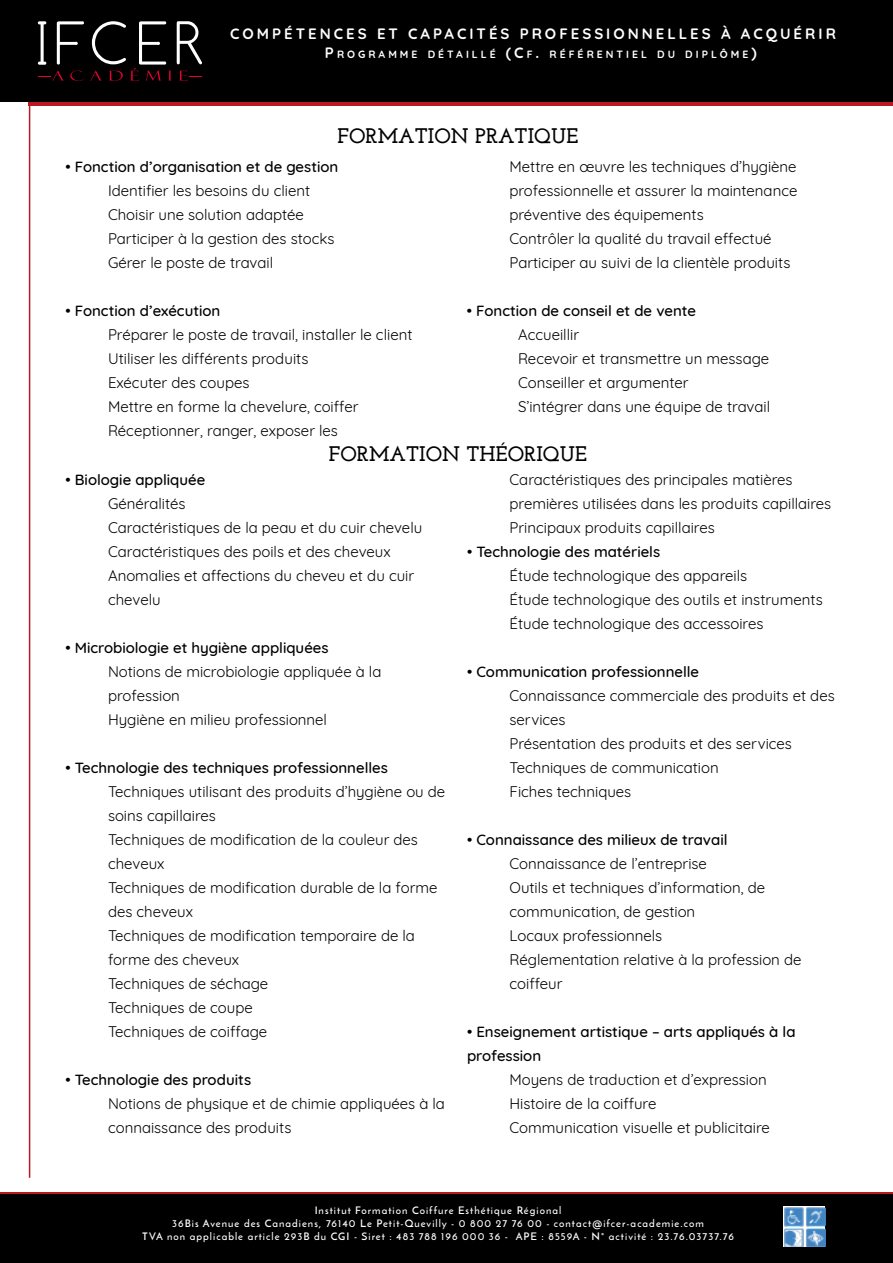
<style>
.page{position:relative;width:893px;height:1263px;background:#fff}
.page>*{position:absolute;margin:0;border:0;box-sizing:border-box;transform-origin:0 0}
.t1{font:700 21px "Josefin Slab";color:#000}
.t2{font:15px/24px "Quicksand";color:#000}
.t3{font:500 15px/24px "Quicksand";color:#000}
.t4{font:700 15px "Quicksand";letter-spacing:.2em;color:#fff}
.t5{font:600 10.5px/12.6px "Josefin Sans";letter-spacing:.1em;color:#fff;text-align:center}
.t6{font:700 10.5px "Quicksand";letter-spacing:.285em;color:#fff}
.s1{font-size:15px}
</style>
<div class="page">
<div style="left:0;top:1194px;width:893px;height:69px;background:#000"></div>
<hr style="left:29px;top:44px;width:1px;height:1134px;background:#ba1823">
<div style="left:29px;top:0;width:864px;height:105px;background:linear-gradient(to right,#ba1823,#ba1823)"></div>
<div style="left:0;top:0;width:893px;height:101px;background:#000"></div>
<svg style="left:38px;top:21px;width:8px;height:44px"></svg>
<svg style="left:57px;top:21px;width:27px;height:44px"></svg>
<svg style="left:70px;top:71px;width:13px;height:10px"></svg>
<svg style="left:38px;top:71px;width:26px;height:10px"></svg>
<svg style="left:90px;top:21px;width:112px;height:60px"></svg>
<img style="left:784px;top:1207px;width:41px;height:40px">
<p class="t4" style="left:230px;top:22px;width:607px">COMPÉTENCES ET CAPACITÉS PROFESSIONNELLES À ACQUÉRIR</p>
<p class="t6" style="left:325px;top:45px;width:65px"><span class="s1">P</span>ROGRAMM</p>
<p class="t6" style="left:412px;top:45px;width:347px">E DÉTAILLÉ <span class="s1">(C</span>F<span class="s1">.</span> RÉFÉRENTIEL DU DIP LÔM E<span class="s1">)</span></p>
<h1 class="t1" style="left:337px;top:124px;width:243px">FORMATION PRATIQUE</h1>
<p class="t3" style="left:65px;top:153px;width:274px">• Fonction d’organisation et de gestion</p>
<p class="t2" style="left:108px;top:177px;width:228px">Identifier les besoins du client<br>Choisir une solution adaptée<br>Participer à la gestion des stocks<br>Gérer le poste de travail</p>
<p class="t3" style="left:65px;top:297px;width:156px">• Fonction d’exécution</p>
<p class="t2" style="left:108px;top:321px;width:306px">Préparer le poste de travail, installer le client Utiliser les différents produits<br>Exécuter des coupes<br>Mettre en forme la chevelure, coiffer Réceptionner, ranger, exposer les</p>
<p class="t2" style="left:509px;top:153px;width:289px">Mettre en œuvre les techniques d’hygiène professionnelle et assurer la maintenance préventive des équipements<br>Contrôler la qualité du travail effectué Participer au suivi de la clientèle produits</p>
<p class="t3" style="left:467px;top:297px;width:231px">• Fonction de conseil et de vente</p>
<p class="t2" style="left:518px;top:321px;width:254px">Accueillir<br>Recevoir et transmettre un message<br>Conseiller et argumenter<br>S’intégrer dans une équipe de travail</p>
<h1 class="t1" style="left:329px;top:441px;width:260px">FORMATION THÉORIQUE</h1>
<p class="t3" style="left:65px;top:466px;width:141px">• Biologie appliquée</p>
<p class="t2" style="left:108px;top:490px;width:316px">Généralités<br>Caractéristiques de la peau et du cuir chevelu<br>Caractéristiques des poils et des cheveux<br>Anomalies et affections du cheveu et du cuir chevelu</p>
<p class="t3" style="left:65px;top:634px;width:265px">• Microbiologie et hygiène appliquées</p>
<p class="t2" style="left:108px;top:658px;width:275px">Notions de microbiologie appliquée à la profession<br>Hygiène en milieu professionnel</p>
<p class="t3" style="left:65px;top:754px;width:324px">• Technologie des techniques professionnelles</p>
<p class="t2" style="left:108px;top:778px;width:339px">Techniques utilisant des produits d’hygiène ou de soins capillaires<br>Techniques de modification de la couleur des cheveux<br>Techniques de modification durable de la forme des cheveux<br>Techniques de modification temporaire de la forme des cheveux<br>Techniques de séchage<br>Techniques de coupe<br>Techniques de coiffage</p>
<p class="t3" style="left:65px;top:1066px;width:187px">• Technologie des produits</p>
<p class="t2" style="left:108px;top:1090px;width:338px">Notions de physique et de chimie appliquées à la connaissance des produits</p>
<p class="t2" style="left:509px;top:466px;width:323px">Caractéristiques des principales matières premières utilisées dans les produits capillaires<br>Principaux produits capillaires</p>
<p class="t3" style="left:467px;top:538px;width:195px">• Technologie des matériels</p>
<p class="t2" style="left:509px;top:562px;width:315px">Étude technologique des appareils<br>Étude technologique des outils et instruments<br>Étude technologique des accessoires</p>
<p class="t3" style="left:467px;top:658px;width:234px">• Communication professionnelle</p>
<p class="t2" style="left:509px;top:682px;width:327px">Connaissance commerciale des produits et des services<br>Présentation des produits et des services<br>Techniques de communication<br>Fiches techniques</p>
<p class="t3" style="left:467px;top:826px;width:262px">• Connaissance des milieux de travail</p>
<p class="t2" style="left:509px;top:850px;width:293px">Connaissance de l’entreprise<br>Outils et techniques d’information, de communication, de gestion<br>Locaux professionnels<br>Réglementation relative à la profession de coiffeur</p>
<p class="t3" style="left:467px;top:1018px;width:330px">• Enseignement artistique – arts appliqués à la profession</p>
<p class="t2" style="left:509px;top:1066px;width:262px">Moyens de traduction et d’expression<br>Histoire de la coiffure<br>Communication visuelle et publicitaire</p>
<p class="t5" style="left:142px;top:1204px;width:593px">Institut Formation Coiffure Esthétique Régional<br>36Bis Avenue des Canadiens, 76140 Le Petit-Quevilly - 0 800 27 76 00 - contact@ifcer-academie.com<br>TVA non applicable article 293B du CGI - Siret : 483 788 196 000 36 - APE : 8559A - N° activité : 23.76.03737.76</p>
</div>
